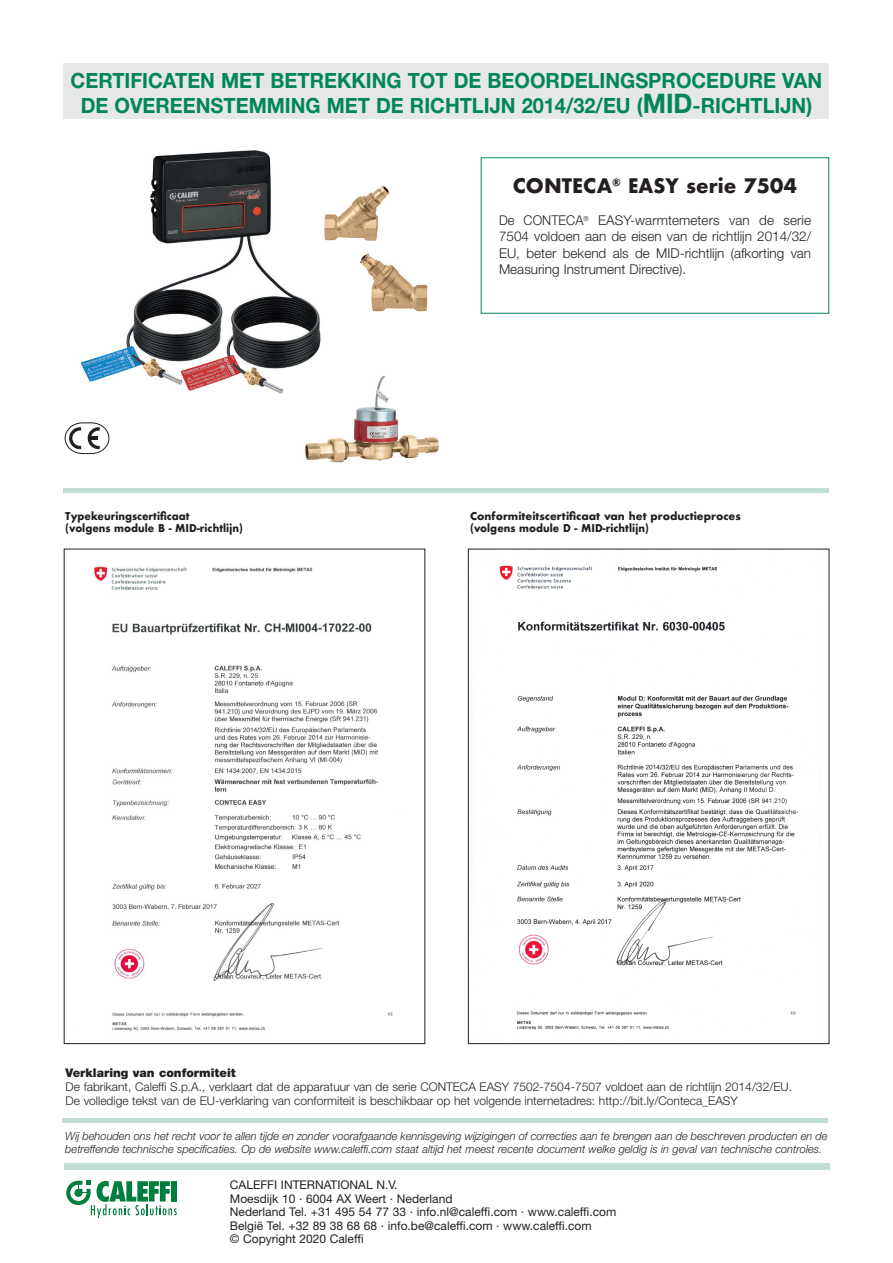
<style>
.page{position:relative;width:893px;height:1263px;background:#fff}
.page>*{position:absolute;margin:0;border:0;box-sizing:border-box;transform-origin:0 0}
.Normale{font:700 21px/25.5px "Helvetica Neue LT Std";color:#008657;text-align:center;scale:.95 1}
.TITOLO_TESTO{font:700 19.5px "Futura";color:#231f20}
.Normale-2{font:300 13.5px/16.2px "Helvetica Neue LT Std";color:#231f20;text-align:justify;scale:.95 1}
.Normale-3{font:300 12px/14.4px "Helvetica Neue LT Std";color:#231f20}
.Normale-4{font:12px "Helvetica Neue LT Std";color:#231f20}
.Normale-5{font:900 12px "Helvetica Neue LT Std";color:#231f20}
.Normale-6{font:italic 300 11.25px/13.5px "Helvetica Neue LT Std";color:#231f20}
.TITOLO_TESTO-2{font:700 10.5px "Futura";color:#231f20;scale:.95 1}
.TITOLO_TESTO-3{font:700 10.5px "Futura";color:#231f20}
.s1{font-size:27px}
</style>
<div class="page">
<div style="left:64px;top:64px;width:765px;height:55px;background:#e6e7e9"></div>
<hr style="left:64px;top:488px;width:765px;height:4px;background:#c2ddd1">
<img style="left:499px;top:565px;width:299px;height:465px">
<img style="left:92px;top:566px;width:301px;height:465px">
<svg style="left:64px;top:422px;width:46px;height:32px"></svg>
<img style="left:80px;top:150px;width:241px;height:244px">
<img style="left:324px;top:185px;width:66px;height:56px">
<img style="left:304px;top:372px;width:136px;height:91px">
<img style="left:360px;top:253px;width:67px;height:59px">
<div style="left:64px;top:1163px;width:765px;height:7px;background:#c2ddd1"></div>
<svg style="left:66px;top:1181px;width:111px;height:37px"></svg>
<hr style="left:63px;top:1118px;width:765px;height:4px;background:#c2ddd1">
<p class="Normale" style="left:71px;top:67px;width:793px">CERTIFICATEN MET BETREKKING TOT DE BEOORDELINGSPROCEDURE VAN<br>DE OVEREENSTEMMING MET DE RICHTLIJN 2014/32/EU (<span class="s1">MID</span>-RICHTLIJN)</p>
<p class="TITOLO_TESTO-2" style="left:65px;top:508px;width:132px">Typekeuringscertificaat</p>
<p class="TITOLO_TESTO-2" style="left:65px;top:520px;width:189px">(volgens module B - MID-richtlijn)</p>
<p class="TITOLO_TESTO" style="left:513px;top:171px;width:286px">CONTECA<sup>®</sup> EASY serie 7504</p>
<p class="Normale-2" style="left:499px;top:212px;width:330px">De CONTECA<sup>®</sup> EASY-warmtemeters van de serie 7504 voldoen aan de eisen van de richtlijn 2014/32/ EU, beter bekend als de MID-richtlijn (afkorting van Measuring Instrument Directive).</p>
<p class="TITOLO_TESTO-3" style="left:470px;top:508px;width:272px">Conformiteitscertificaat van het productieproces</p>
<p class="TITOLO_TESTO-2" style="left:470px;top:520px;width:190px">(volgens module D - MID-richtlijn)</p>
<p class="Normale-5" style="left:66px;top:1065px;width:172px">Verklaring van conformiteit</p>
<p class="Normale-3" style="left:66px;top:1079px;width:728px">De fabrikant, Caleffi S.p.A., verklaart dat de apparatuur van de serie CONTECA EASY 7502-7504-7507 voldoet aan de richtlijn 2014/32/EU.<br>De volledige tekst van de EU-verklaring van conformiteit is beschikbaar op het volgende internetadres: http://bit.ly/Conteca_EASY</p>
<p class="Normale-6" style="left:65px;top:1129px;width:764px">Wij behouden ons het recht voor te allen tijde en zonder voorafgaande kennisgeving wijzigingen of correcties aan te brengen aan de beschreven producten en de betreffende technische specificaties. Op de website www.caleffi.com staat altijd het meest recente document welke geldig is in geval van technische controles.</p>
<p class="Normale-4" style="left:230px;top:1178px;width:169px">CALEFFI INTERNATIONAL N.V.</p>
<p class="Normale-4" style="left:230px;top:1191px;width:224px">Moesdijk 10 · 6004 AX Weert · Nederland</p>
<p class="Normale-4" style="left:230px;top:1205px;width:388px">Nederland Tel. +31 495 54 77 33 · info.nl@caleffi.com · www.caleffi.com</p>
<p class="Normale-4" style="left:230px;top:1218px;width:363px">België Tel. +32 89 38 68 68 · info.be@caleffi.com · www.caleffi.com</p>
<p class="Normale-4" style="left:230px;top:1232px;width:135px">© Copyright 2020 Caleffi</p>
</div>
